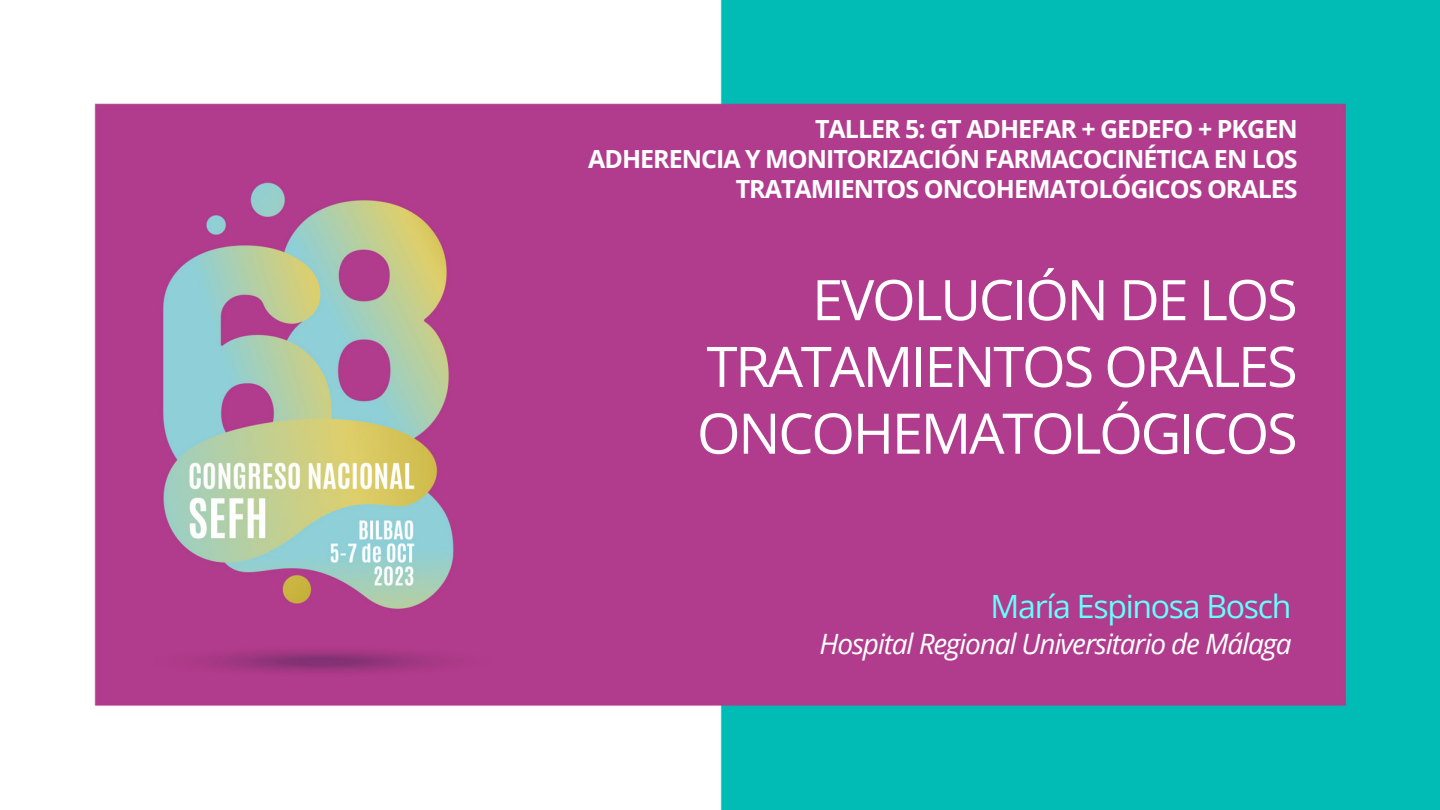
<style>
.page{position:relative;width:1440px;height:810px;background:#fff}
.page>*{position:absolute;margin:0;border:0;box-sizing:border-box;transform-origin:0 0}
.t1{font:56px/66.8px "Open Sans";letter-spacing:-.04em;color:#fff;text-align:justify}
.t2{font:32px "Open Sans";letter-spacing:-.04em;color:#6ff}
.t3{font:italic 28px "Open Sans";letter-spacing:-.04em;color:#fff}
.t4{font:700 25px/30px "Open Sans";letter-spacing:-.04em;color:#fff;text-align:right}
</style>
<div class="page">
<img style="left:94px;top:0;width:1346px;height:810px">
<p class="t4" style="left:815px;top:113px;width:484px">TALLER 5: GT ADHEFAR + GEDEFO + PKGEN</p>
<p class="t4" style="left:588px;top:143px;width:711px">ADHERENCIA Y MONITORIZACIÓN FARMACOCINÉTICA EN LOS<br>TRATAMIENTOS ONCOHEMATOLÓGICOS ORALES</p>
<p class="t1" style="left:697px;top:265px;width:602px;text-indent:115px">EVOLUCIÓN DE LOS TRATAMIENTOS ORALES ONCOHEMATOLÓGICOS</p>
<p class="t2" style="left:991px;top:584px;width:302px">María Espinosa Bosch</p>
<p class="t3" style="left:820px;top:624px;width:473px">Hospital Regional Universitario de Málaga</p>
</div>
